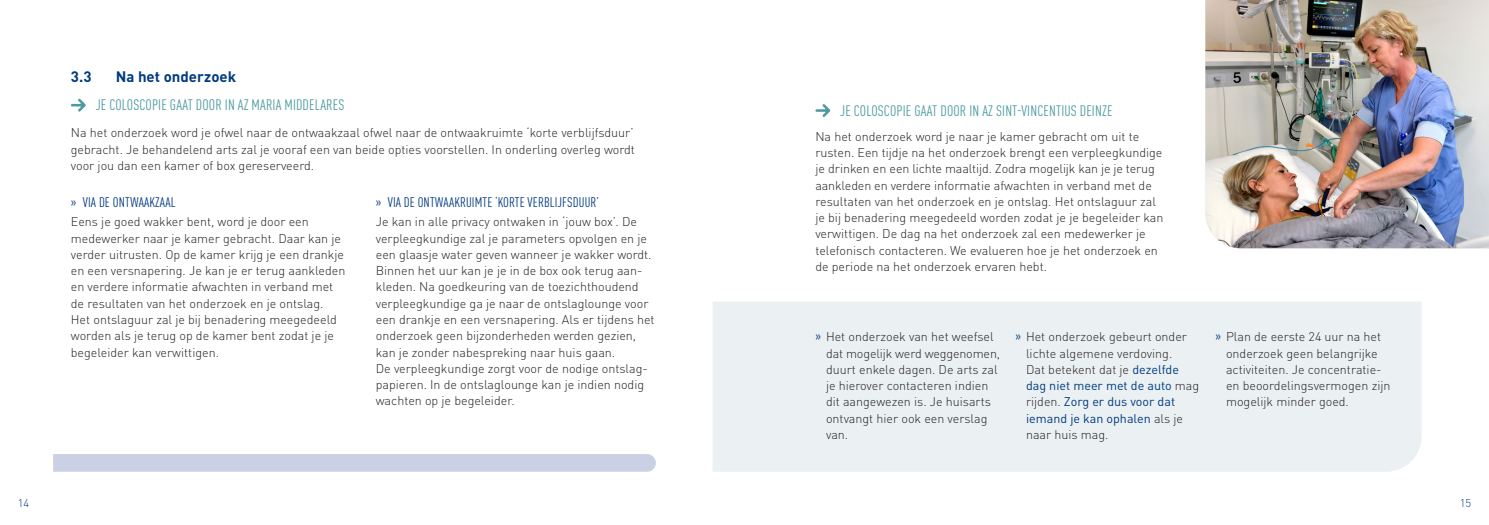
<style>
.page{position:relative;width:1489px;height:525px;background:#fff}
.page>*{position:absolute;margin:0;border:0;box-sizing:border-box;transform-origin:0 0}
.Titel_donkerblauw_12pt{font:condensed 15px "DINOT";letter-spacing:.01em;color:#4d9aa2}
.t1{font:700 15px "DINOT";color:#013b7f}
.Opsomming_1{font:condensed 13.75px "DINOT";letter-spacing:.01em;color:#013b7f}
.Opsomming_1-2{font:300 12.5px/16.2px "DINOT";color:#231f20}
.t2{font:300 11.25px "DINOT";color:#013b7f}
.s1{font-size:15px}
.s2{font-weight:400;font-stretch:condensed;font-size:15px;color:#013b7f}
.s3{font-weight:400;color:#013b7f}
</style>
<div class="page">
<div style="left:713px;top:302px;width:708px;height:169px;background:#ebf1f3"></div>
<img style="left:1205px;top:0;width:283px;height:248px">
<svg style="left:71px;top:99px;width:15px;height:13px"></svg>
<svg style="left:815px;top:104px;width:15px;height:13px"></svg>
<div style="left:53px;top:454px;width:603px;height:17px;background:#cbd0e4"></div>
<p class="t1" style="left:71px;top:67px;width:22px">3.3</p>
<p class="t1" style="left:116px;top:67px;width:122px">Na het onderzoek</p>
<p class="Titel_donkerblauw_12pt" style="left:96px;top:96px;width:250px">JE COLOSCOPIE GAAT DOOR IN AZ MARIA MIDDELARES</p>
<p class="Opsomming_1-2" style="left:71px;top:124px;width:565px;text-align:justify">Na het onderzoek word je ofwel naar de ontwaakzaal ofwel naar de ontwaakruimte ‘korte verblijfsduur’ gebracht. Je behandelend arts zal je vooraf een van beide opties voorstellen. In onderling overleg wordt voor jou dan een kamer of box gereserveerd.</p>
<p class="Opsomming_1" style="left:71px;top:194px;width:106px"><span class="s1">»</span> VIA DE ONTWAAKZAAL</p>
<p class="Opsomming_1-2" style="left:71px;top:213px;width:276px">Eens je goed wakker bent, word je door een medewerker naar je kamer gebracht. Daar kan je verder uitrusten. Op de kamer krijg je een drankje en een versnapering. Je kan je er terug aankleden en verdere informatie afwachten in verband met de resultaten van het onderzoek en je ontslag.<br>Het ontslaguur zal je bij benadering meegedeeld worden als je terug op de kamer bent zodat je je begeleider kan verwittigen.</p>
<p class="Opsomming_1" style="left:376px;top:194px;width:225px"><span class="s1">»</span> VIA DE ONTWAAKRUIMTE ‘KORTE VERBLIJFSDUUR’</p>
<p class="Opsomming_1-2" style="left:376px;top:213px;width:280px">Je kan in alle privacy ontwaken in ‘jouw box’. De verpleegkundige zal je parameters opvolgen en je een glaasje water geven wanneer je wakker wordt.<br>Binnen het uur kan je je in de box ook terug aan&shy;kleden. Na goedkeuring van de toezichthoudend verpleegkundige ga je naar de ontslaglounge voor een drankje en een versnapering. Als er tijdens het onderzoek geen bijzonderheden werden gezien, kan je zonder nabespreking naar huis gaan.<br>De verpleegkundige zorgt voor de nodige ontslag&shy;papieren. In de ontslaglounge kan je indien nodig wachten op je begeleider.</p>
<p class="Titel_donkerblauw_12pt" style="left:840px;top:102px;width:274px">JE COLOSCOPIE GAAT DOOR IN AZ SINT-VINCENTIUS DEINZE</p>
<p class="Opsomming_1-2" style="left:815px;top:128px;width:349px">Na het onderzoek word je naar je kamer gebracht om uit te rusten. Een tijdje na het onderzoek brengt een verpleegkundige je drinken en een lichte maaltijd. Zodra mogelijk kan je je terug aankleden en verdere informatie afwachten in verband met de resultaten van het onderzoek en je ontslag. Het ontslaguur zal je bij benadering meegedeeld worden zodat je je begeleider kan verwittigen. De dag na het onderzoek zal een medewerker je telefonisch contacteren. We evalueren hoe je het onderzoek en de periode na het onderzoek ervaren hebt.</p>
<p class="Opsomming_1-2" style="left:826px;top:328px;width:175px;text-indent:-11px"><span class="s2">»</span> Het onderzoek van het weefsel dat mogelijk werd weggenomen, duurt enkele dagen. De arts zal je hierover contacteren indien dit aangewezen is. Je huisarts ontvangt hier ook een verslag van.</p>
<p class="Opsomming_1-2" style="left:1025px;top:328px;width:175px;text-indent:-11px"><span class="s2">»</span> Het onderzoek gebeurt onder lichte algemene verdoving.<br>Dat betekent dat je <span class="s3">dezelfde dag niet meer met de auto</span> mag rijden. <span class="s3">Zorg er dus voor dat iemand je kan ophalen</span> als je naar huis mag.</p>
<p class="Opsomming_1-2" style="left:1225px;top:328px;width:166px;text-indent:-11px"><span class="s2">»</span> Plan de eerste 24 uur na het onderzoek geen belangrijke activiteiten. Je concentratie&shy;en beoordelingsvermogen zijn mogelijk minder goed.</p>
<p class="t2" style="left:18px;top:495px;width:13px">14</p>
<p class="t2" style="left:1459px;top:495px;width:13px">15</p>
</div>
